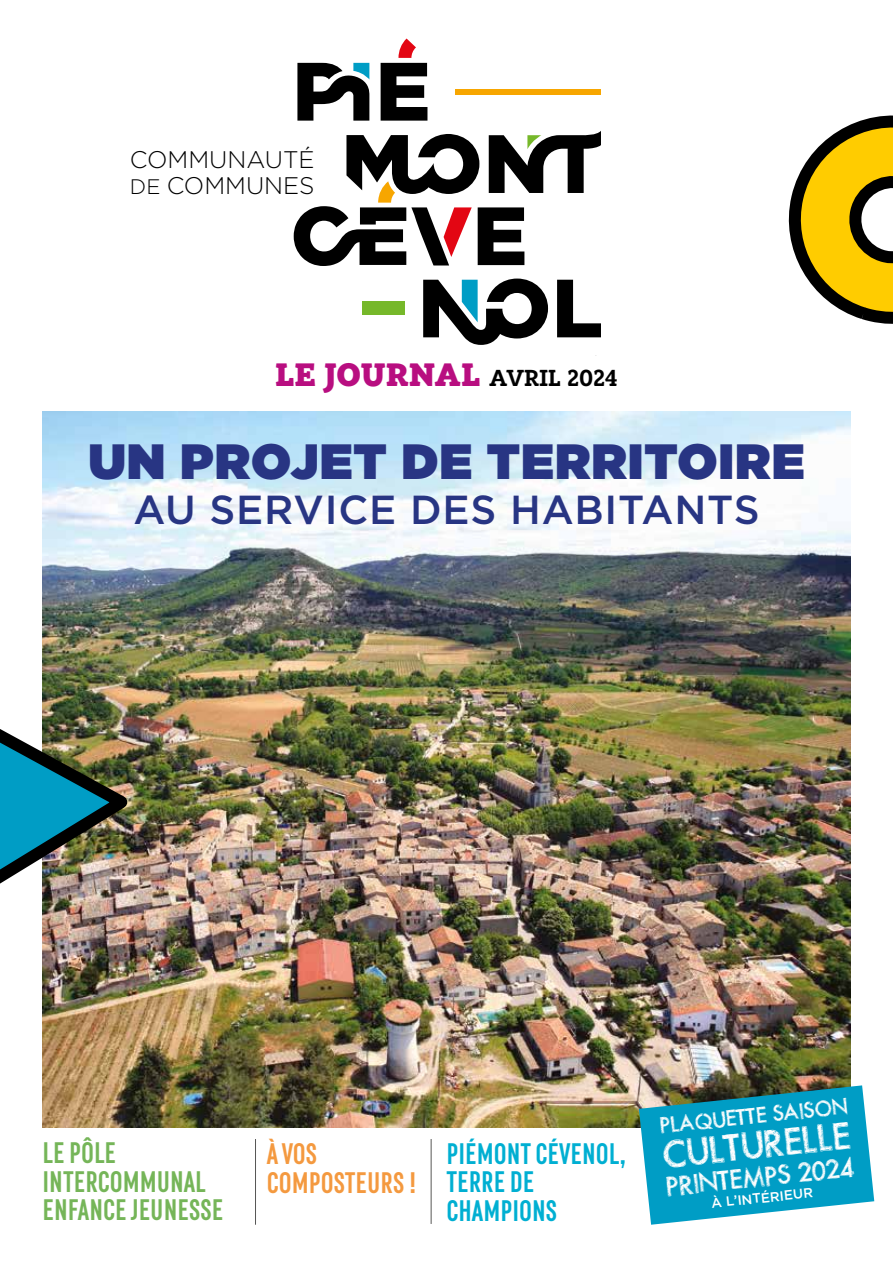
<style>
.page{position:relative;width:893px;height:1263px;background:#fff}
.page>*{position:absolute;margin:0;border:0;box-sizing:border-box;transform-origin:0 0}
.t1{font:49.5px "Gotham Ultra";letter-spacing:.02em;color:#283583}
.t2{font:500 40.5px "Gotham";letter-spacing:.02em;color:#283583}
.t3{font:35.55px "Sketchy";color:#fff}
.t4{font:900 31.5px "Rogliano";color:#b80e80}
.t5{font:700 30px/28.5px "RF Rufo";color:#75b558}
.t6{font:700 30px/28.5px "RF Rufo";color:#00afd2}
.t7{font:700 30px/28.5px "RF Rufo";color:#f4993f}
.t8{font:25.5px "Sketchy";color:#fff}
.t9{font:300 24px/25.5px "Gotham";color:#000}
.t10{font:21px "Sketchy";color:#fff}
.t11{font:500 13.5px "Gotham";color:#fff}
.s1{font-size:21px}
.s2{font-weight:800;font-size:22.5px;color:#000}
</style>
<div class="page">
<img style="left:43px;top:411px;width:807px;height:716px">
<svg style="left:639px;top:1085px;width:235px;height:140px;background:#27a3c1"></svg>
<div style="left:456px;top:89px;width:145px;height:5px;background:#f7a600"></div>
<div style="left:362px;top:301px;width:42px;height:14px;background:#76b82a"></div>
<svg style="left:557px;top:280px;width:44px;height:57px"></svg>
<svg style="left:423px;top:279px;width:125px;height:66px"></svg>
<svg style="left:294px;top:131px;width:307px;height:135px"></svg>
<svg style="left:381px;top:39px;width:46px;height:82px"></svg>
<svg style="left:297px;top:63px;width:72px;height:58px"></svg>
<svg style="left:788px;top:115px;width:105px;height:209px"></svg>
<hr style="left:431px;top:1139px;width:1px;height:85px;background:#575756">
<hr style="left:255px;top:1139px;width:1px;height:86px;background:#575756">
<img style="left:0;top:716px;width:138px;height:196px">
<p class="t9" style="left:130px;top:147px;width:186px">COMMUNAUTÉ<br><span class="s1">DE</span> COMMUNES</p>
<p class="t4" style="left:275px;top:355px;width:344px">LE JOURNAL <span class="s2">AVRIL 2024</span></p>
<h1 class="t1" style="left:88px;top:433px;width:718px">UN PROJET DE TERRITOIRE</h1>
<h2 class="t2" style="left:133px;top:487px;width:628px">AU SERVICE DES HABITANTS</h2>
<p class="t5" style="left:43px;top:1139px;width:182px">LE PÔLE<br>INTERCOMMUNAL<br>ENFANCE JEUNESSE</p>
<p class="t6" style="left:446px;top:1139px;width:180px">PIÉMONT CÉVENOL,<br>TERRE DE<br>CHAMPIONS</p>
<p class="t7" style="left:267px;top:1140px;width:152px">À VOS<br>COMPOSTEURS !</p>
<p class="t10" style="left:659px;top:1114px;width:190px;rotate:-6deg">PLAQUETTE SAISON</p>
<p class="t3" style="left:661px;top:1135px;width:189px;rotate:-6deg">CULTURELLE</p>
<p class="t8" style="left:664px;top:1172px;width:191px;rotate:-6deg">PRINTEMPS 2024</p>
<p class="t11" style="left:711px;top:1195px;width:103px;rotate:-6deg">À L’INTÉRIEUR</p>
</div>
